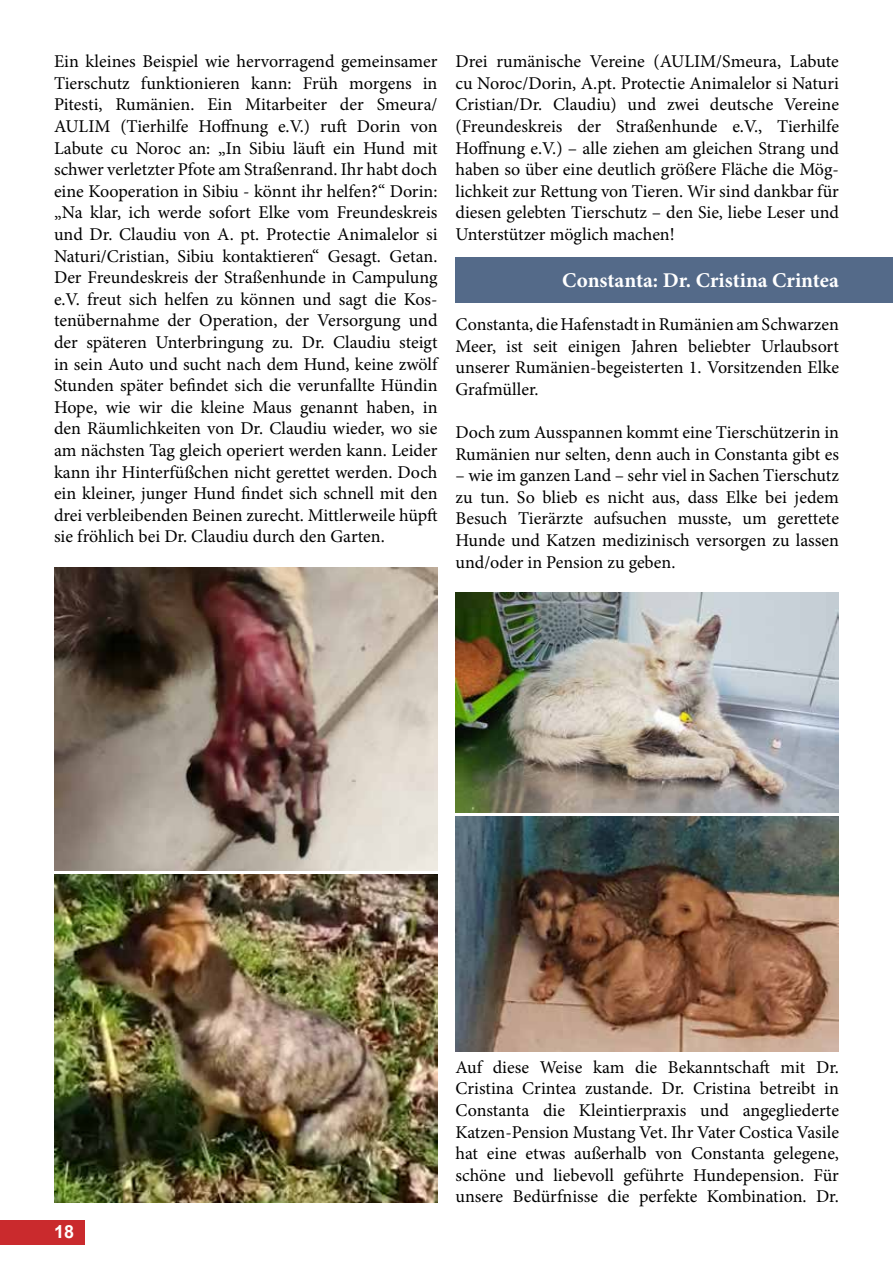
<style>
.page{position:relative;width:893px;height:1263px;background:#fff}
.page>*{position:absolute;margin:0;border:0;box-sizing:border-box;transform-origin:0 0}
.t1{font:700 21px "Minion Pro";color:#fff}
.t2{font:18px/21.6px "Minion Pro";color:#000;text-align:justify}
.t3{font:700 18px "Arial";color:#fff}
</style>
<div class="page">
<div style="left:0;top:1220px;width:84px;height:25px;background:#ca2a2d"></div>
<div style="left:455px;top:257px;width:438px;height:46px;background:#546a89"></div>
<img style="left:54px;top:567px;width:383px;height:303px">
<img style="left:54px;top:874px;width:383px;height:329px">
<img style="left:455px;top:593px;width:384px;height:219px">
<img style="left:455px;top:816px;width:384px;height:235px">
<p class="t2" style="left:54px;top:51px;width:385px">Ein kleines Beispiel wie hervorragend gemeinsamer Tierschutz funktionieren kann: Früh morgens in Pitesti, Rumänien. Ein Mitarbeiter der Smeura/ AULIM (Tierhilfe Hoffnung e.V.) ruft Dorin von Labute cu Noroc an: „In Sibiu läuft ein Hund mit schwer verletzter Pfote am Straßenrand. Ihr habt doch eine Kooperation in Sibiu - könnt ihr helfen?“ Dorin: „Na klar, ich werde sofort Elke vom Freundeskreis und Dr. Claudiu von A. pt. Protectie Animalelor si Naturi/Cristian, Sibiu kontaktieren“ Gesagt. Getan.<br>Der Freundeskreis der Straßenhunde in Campulung e.V. freut sich helfen zu können und sagt die Kos&shy;tenübernahme der Operation, der Versorgung und der späteren Unterbringung zu. Dr. Claudiu steigt in sein Auto und sucht nach dem Hund, keine zwölf Stunden später befindet sich die verunfallte Hündin Hope, wie wir die kleine Maus genannt haben, in den Räumlichkeiten von Dr. Claudiu wieder, wo sie am nächsten Tag gleich operiert werden kann. Leider kann ihr Hinterfüßchen nicht gerettet werden. Doch ein kleiner, junger Hund findet sich schnell mit den drei verbleibenden Beinen zurecht. Mittlerweile hüpft sie fröhlich bei Dr. Claudiu durch den Garten.</p>
<p class="t2" style="left:455px;top:51px;width:385px">Drei rumänische Vereine (AULIM/Smeura, Labute cu Noroc/Dorin, A.pt. Protectie Animalelor si Naturi Cristian/Dr. Claudiu) und zwei deutsche Vereine (Freundeskreis der Straßenhunde e.V., Tierhilfe Hoffnung e.V.) – alle ziehen am gleichen Strang und haben so über eine deutlich größere Fläche die Mög&shy;lichkeit zur Rettung von Tieren. Wir sind dankbar für diesen gelebten Tierschutz – den Sie, liebe Leser und Unterstützer möglich machen!</p>
<p class="t1" style="left:562px;top:265px;width:278px">Constanta: Dr. Cristina Crintea</p>
<p class="t2" style="left:455px;top:313px;width:385px">Constanta, die Hafenstadt in Rumänien am Schwarzen Meer, ist seit einigen Jahren beliebter Urlaubsort unserer Rumänien-begeisterten 1. Vorsitzenden Elke Grafmüller.</p>
<p class="t2" style="left:455px;top:421px;width:385px">Doch zum Ausspannen kommt eine Tierschützerin in<br>Rumänien nur selten, denn auch in Constanta gibt es</p>
<p class="t2" style="left:455px;top:465px;width:385px">– wie im ganzen Land – sehr viel in Sachen Tierschutz zu tun. So blieb es nicht aus, dass Elke bei jedem Besuch Tierärzte aufsuchen musste, um gerettete Hunde und Katzen medizinisch versorgen zu lassen und/oder in Pension zu geben.</p>
<p class="t3" style="left:54px;top:1219px;width:22px">18</p>
<p class="t2" style="left:455px;top:1056px;width:385px">Auf diese Weise kam die Bekanntschaft mit Dr.<br>Cristina Crintea zustande. Dr. Cristina betreibt in Constanta die Kleintierpraxis und angegliederte Katzen-Pension Mustang Vet. Ihr Vater Costica Vasile hat eine etwas außerhalb von Constanta gelegene, schöne und liebevoll geführte Hundepension. Für unsere Bedürfnisse die perfekte Kombination. Dr.</p>
</div>
